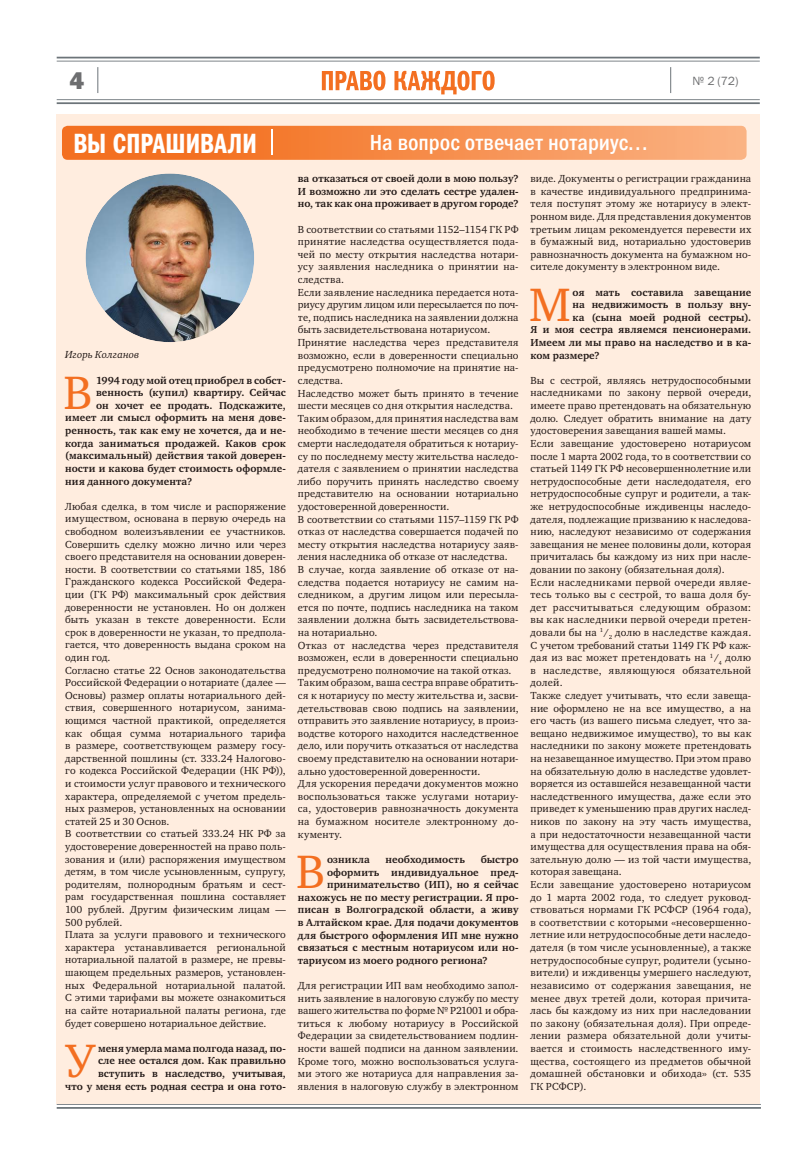
<style>
.page{position:relative;width:808px;height:1157px;background:#fff}
.page>*{position:absolute;margin:0;border:0;box-sizing:border-box;transform-origin:0 0}
.t1{font:48.1px "Charter ITC";color:#f36f21}
.t2{font:28px "Franklin Gothic Demi Cmp ITC";letter-spacing:.005em;color:#fff}
.t3{font:24px "Franklin Gothic Heavy ITC";color:#6d6e70}
.t4{font:22px "Franklin Gothic Medi Cond ITC";color:#fff}
.t5{font:12px "Franklin Gothic Book ITC";color:#6d6e70}
.t6{font:10.5px/12.6px "Charter ITC";letter-spacing:.015em;color:#221917}
.t7{font:700 10.5px/12.6px "Charter ITC";letter-spacing:.01em;color:#221917;text-align:right}
.t8{font:italic 10.5px "Charter ITC";color:#221917}
</style>
<div class="page">
<svg style="left:57px;top:1104px;width:704px;height:4px"></svg>
<svg style="left:57px;top:57px;width:703px;height:47px"></svg>
<div style="left:57px;top:114px;width:703px;height:718px;background:#ffeddf"></div>
<div style="left:57px;top:166px;width:703px;height:938px;background:#ffeddf"></div>
<div style="left:62px;top:126px;width:684px;height:34px;background:linear-gradient(to right,#f26611,#fab180);border-radius:6px"></div>
<svg style="left:271px;top:130px;width:1px;height:25px"></svg>
<img style="left:86px;top:173px;width:134px;height:169px">
<img style="left:220px;top:190px;width:34px;height:136px">
<h3 class="t3" style="left:70px;top:72px;width:16px">4</h3>
<p class="t5" style="left:692px;top:76px;width:48px">№ 2 (72)</p>
<h2 class="t2" style="left:73px;top:133px;width:185px">ВЫ СПРАШИВАЛИ</h2>
<h3 class="t4" style="left:370px;top:134px;width:280px">На вопрос отвечает нотариус…</h3>
<p class="t8" style="left:65px;top:351px;width:75px">Игорь Колганов</p>
<h1 class="t1" style="left:64px;top:374px;width:31px">В</h1>
<p class="t7" style="left:96px;top:374px;width:191px">1994 году мой отец приобрел в собст-</p>
<p class="t7" style="left:96px;top:387px;width:191px">венность (купил) квартиру. Сейчас</p>
<p class="t7" style="left:96px;top:399px;width:191px">он хочет ее продать. Подскажите,</p>
<p class="t7" style="left:65px;top:412px;width:222px">имеет ли смысл оформить на меня дове-</p>
<p class="t7" style="left:65px;top:424px;width:222px">ренность, так как ему не хочется, да и не-</p>
<p class="t7" style="left:65px;top:437px;width:222px">когда заниматься продажей. Каков срок</p>
<p class="t7" style="left:65px;top:450px;width:222px">(максимальный) действия такой доверен-</p>
<p class="t7" style="left:65px;top:462px;width:222px">ности и какова будет стоимость оформле-</p>
<p class="t7" style="left:65px;top:475px;width:128px">ния данного документа?</p>
<p class="t6" style="left:65px;top:501px;width:222px">Любая сделка, в том числе и распоряжение имуществом, основана в первую очередь на свободном волеизъявлении ее участников.<br>Совершить сделку можно лично или через своего представителя на основании доверен&shy;ности. В соответствии со статьями 185, 186<br>Гражданского кодекса Российской Федера&shy;ции (ГК РФ) максимальный срок действия доверенности не установлен. Но он должен быть указан в тексте доверенности. Если срок в доверенности не указан, то предпола&shy;гается, что доверенность выдана сроком на один год.<br>Согласно статье 22 Основ законодательства Российской Федерации о нотариате (далее — Основы) размер оплаты нотариального дей&shy;ствия, совершенного нотариусом, занима&shy;ющимся частной практикой, определяется как общая сумма нотариального тарифа в размере, соответствующем размеру госу&shy;дарственной пошлины (ст. 333.24 Налогово&shy;го кодекса Российской Федерации (НК РФ)), и стоимости услуг правового и технического характера, определяемой с учетом предель&shy;ных размеров, установленных на основании статей 25 и 30 Основ.<br>В соответствии со статьей 333.24 НК РФ за удостоверение доверенностей на право поль&shy;зования и (или) распоряжения имуществом детям, в том числе усыновленным, супругу, родителям, полнородным братьям и сест&shy;рам государственная пошлина составляет 100 рублей. Другим физическим лицам — 500 рублей.<br>Плата за услуги правового и технического характера устанавливается региональной нотариальной палатой в размере, не превы&shy;шающем предельных размеров, установлен&shy;ных Федеральной нотариальной палатой.<br>С этими тарифами вы можете ознакомиться на сайте нотариальной палаты региона, где будет совершено нотариальное действие.</p>
<h1 class="t1" style="left:66px;top:1042px;width:31px">У</h1>
<p class="t7" style="left:65px;top:1042px;width:222px">меня умерла мама полгода назад, по-<br>сле нее остался дом. Как правильно вступить в наследство, учитывая,<br>что у меня есть родная сестра и она гото-</p>
<p class="t7" style="left:298px;top:173px;width:222px;text-align:justify">ва отказаться от своей доли в мою пользу?<br>И возможно ли это сделать сестре удален&shy;но, так как она проживает в другом городе?</p>
<p class="t6" style="left:298px;top:224px;width:222px">В соответствии со статьями 1152–1154 ГК РФ принятие наследства осуществляется пода&shy;чей по месту открытия наследства нотари&shy;усу заявления наследника о принятии на&shy;следства.<br>Если заявление наследника передается нота&shy;риусу другим лицом или пересылается по поч&shy;те, подпись наследника на заявлении должна быть засвидетельствована нотариусом.<br>Принятие наследства через представителя возможно, если в доверенности специально предусмотрено полномочие на принятие на&shy;следства.<br>Наследство может быть принято в течение шести месяцев со дня открытия наследства.<br>Таким образом, для принятия наследства вам необходимо в течение шести месяцев со дня смерти наследодателя обратиться к нотариу&shy;су по последнему месту жительства наследо&shy;дателя с заявлением о принятии наследства либо поручить принять наследство своему представителю на основании нотариально удостоверенной доверенности.<br>В соответствии со статьями 1157–1159 ГК РФ отказ от наследства совершается подачей по месту открытия наследства нотариусу заяв&shy;ления наследника об отказе от наследства.<br>В случае, когда заявление об отказе от на&shy;следства подается нотариусу не самим на&shy;следником, а другим лицом или пересыла&shy;ется по почте, подпись наследника на таком заявлении должна быть засвидетельствова&shy;на нотариально.<br>Отказ от наследства через представителя возможен, если в доверенности специально предусмотрено полномочие на такой отказ.<br>Таким образом, ваша сестра вправе обратить&shy;ся к нотариусу по месту жительства и, засви&shy;детельствовав свою подпись на заявлении, отправить это заявление нотариусу, в произ&shy;водстве которого находится наследственное дело, или поручить отказаться от наследства своему представителю на основании нотари&shy;ально удостоверенной доверенности.<br>Для ускорения передачи документов можно воспользоваться также услугами нотариу&shy;са, удостоверив равнозначность документа на бумажном носителе электронному до&shy;кументу.</p>
<h1 class="t1" style="left:296px;top:854px;width:31px">В</h1>
<p class="t7" style="left:327px;top:853px;width:44px">озникла</p>
<p class="t7" style="left:386px;top:853px;width:81px">необходимость</p>
<p class="t7" style="left:481px;top:853px;width:39px">быстро</p>
<p class="t7" style="left:327px;top:866px;width:193px">оформить индивидуальное пред-</p>
<p class="t7" style="left:327px;top:878px;width:193px">принимательство (ИП), но я сейчас</p>
<p class="t7" style="left:298px;top:891px;width:222px">нахожусь не по месту регистрации. Я про-</p>
<p class="t7" style="left:298px;top:904px;width:222px">писан в Волгоградской области, а живу</p>
<p class="t7" style="left:298px;top:916px;width:222px">в Алтайском крае. Для подачи документов</p>
<p class="t7" style="left:298px;top:929px;width:222px">для быстрого оформления ИП мне нужно</p>
<p class="t7" style="left:298px;top:941px;width:222px">связаться с местным нотариусом или но-</p>
<p class="t7" style="left:298px;top:954px;width:191px">тариусом из моего родного региона?</p>
<p class="t6" style="left:298px;top:980px;width:222px;text-align:justify">Для регистрации ИП вам необходимо запол&shy;нить заявление в налоговую службу по месту вашего жительства по форме № Р21001 и обра&shy;титься к любому нотариусу в Российской Федерации за свидетельствованием подлин&shy;ности вашей подписи на данном заявлении.<br>Кроме того, можно воспользоваться услуга&shy;ми этого же нотариуса для направления за&shy;явления в налоговую службу в электронном</p>
<p class="t6" style="left:531px;top:173px;width:222px;text-align:justify">виде. Документы о регистрации гражданина в качестве индивидуального предпринима&shy;теля поступят этому же нотариусу в элект&shy;ронном виде. Для представления документов третьим лицам рекомендуется перевести их в бумажный вид, нотариально удостоверив равнозначность документа на бумажном но&shy;сителе документу в электронном виде.</p>
<h1 class="t1" style="left:529px;top:286px;width:43px">М</h1>
<p class="t7" style="left:572px;top:286px;width:180px">оя мать составила завещание</p>
<p class="t7" style="left:572px;top:299px;width:180px">на недвижимость в пользу вну-</p>
<p class="t7" style="left:572px;top:311px;width:180px">ка (сына моей родной сестры).</p>
<p class="t7" style="left:531px;top:324px;width:222px">Я и моя сестра являемся пенсионерами.</p>
<p class="t7" style="left:531px;top:336px;width:222px">Имеем ли мы право на наследство и в ка-</p>
<p class="t7" style="left:531px;top:349px;width:71px">ком размере?</p>
<p class="t6" style="left:531px;top:375px;width:222px">Вы с сестрой, являясь нетрудоспособными наследниками по закону первой очереди, имеете право претендовать на обязательную долю. Следует обратить внимание на дату удостоверения завещания вашей мамы.<br>Если завещание удостоверено нотариусом после 1 марта 2002 года, то в соответствии со статьей 1149 ГК РФ несовершеннолетние или нетрудоспособные дети наследодателя, его нетрудоспособные супруг и родители, а так&shy;же нетрудоспособные иждивенцы наследо&shy;дателя, подлежащие призванию к наследова&shy;нию, наследуют независимо от содержания завещания не менее половины доли, которая причиталась бы каждому из них при насле&shy;довании по закону (обязательная доля).<br>Если наследниками первой очереди являе&shy;тесь только вы с сестрой, то ваша доля бу&shy;дет рассчитываться следующим образом: вы как наследники первой очереди претен&shy;довали бы на <sup>1</sup>/<sub>2</sub> долю в наследстве каждая.<br>С учетом требований статьи 1149 ГК РФ каж&shy;дая из вас может претендовать на <sup>1</sup>/<sub>4</sub> долю в наследстве, являющуюся обязательной долей.<br>Также следует учитывать, что если завеща&shy;ние оформлено не на все имущество, а на его часть (из вашего письма следует, что за&shy;вещано недвижимое имущество), то вы как наследники по закону можете претендовать на незавещанное имущество. При этом право на обязательную долю в наследстве удовлет&shy;воряется из оставшейся незавещанной части наследственного имущества, даже если это приведет к уменьшению прав других наслед&shy;ников по закону на эту часть имущества, а при недостаточности незавещанной части имущества для осуществления права на обя&shy;зательную долю — из той части имущества, которая завещана.<br>Если завещание удостоверено нотариусом до 1 марта 2002 года, то следует руковод&shy;ствоваться нормами ГК РСФСР (1964 года), в соответствии с которыми «несовершенно&shy;летние или нетрудоспособные дети наследо&shy;дателя (в том числе усыновленные), а также нетрудоспособные супруг, родители (усыно&shy;вители) и иждивенцы умершего наследуют, независимо от содержания завещания, не менее двух третей доли, которая причита&shy;лась бы каждому из них при наследовании по закону (обязательная доля). При опреде&shy;лении размера обязательной доли учиты&shy;вается и стоимость наследственного иму&shy;щества, состоящего из предметов обычной домашней обстановки и обихода» (ст. 535<br>ГК РСФСР).</p>
</div>
